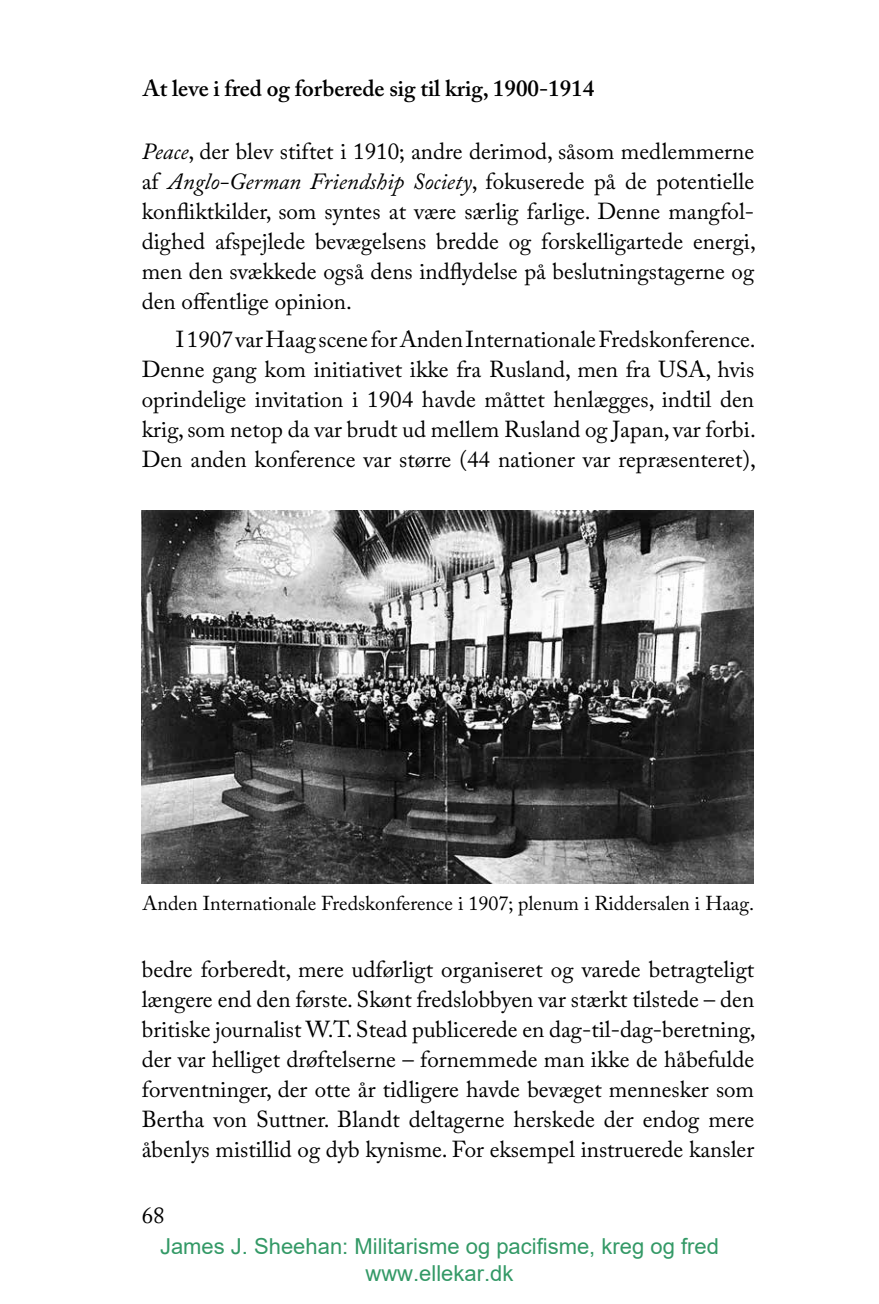
<style>
.page{position:relative;width:879px;height:1304px;background:#fff}
.page>*{position:absolute;margin:0;border:0;box-sizing:border-box;transform-origin:0 0}
.t1{font:23px/30px "Adobe Caslon Pro";color:#000;text-align:justify}
.t2{font:600 23px "Adobe Caslon Pro";color:#000}
.t3{font:22px/26.4px "Arial";color:#396;text-align:center}
.t4{font:20px "Adobe Caslon Pro";color:#000}
.s1{font-style:italic}
</style>
<div class="page">
<img style="left:141px;top:511px;width:612px;height:372px">
<p class="t2" style="left:143px;top:74px;width:453px">At leve i fred og forberede sig til krig, 1900-1914</p>
<p class="t1" style="left:142px;top:136px;width:615px"><span class="s1">Peace</span>, der blev stiftet i 1910; andre derimod, såsom medlemmerne af <span class="s1">Anglo-German Friendship Society</span>, fokuserede på de potentielle konfliktkilder, som syntes at være særlig farlige. Denne mangfol&shy;dighed afspejlede bevægelsens bredde og forskelligartede energi, men den svækkede også dens indflydelse på beslutningstagerne og den offentlige opinion.</p>
<p class="t1" style="left:142px;top:324px;width:615px;text-indent:34px">I 1907 var Haag scene for Anden Internationale Fredskonference.<br>Denne gang kom initiativet ikke fra Rusland, men fra USA, hvis oprindelige invitation i 1904 havde måttet henlægges, indtil den krig, som netop da var brudt ud mellem Rusland og Japan, var forbi.<br>Den anden konference var større (44 nationer var repræsenteret),</p>
<p class="t4" style="left:143px;top:891px;width:613px">Anden Internationale Fredskonference i 1907; plenum i Riddersalen i Haag.</p>
<p class="t1" style="left:142px;top:954px;width:615px">bedre forberedt, mere udførligt organiseret og varede betragteligt længere end den første. Skønt fredslobbyen var stærkt tilstede – den britiske journalist W.T. Stead publicerede en dag-til-dag-beretning, der var helliget drøftelserne – fornemmede man ikke de håbefulde forventninger, der otte år tidligere havde bevæget mennesker som Bertha von Suttner. Blandt deltagerne herskede der endog mere åbenlys mistillid og dyb kynisme. For eksempel instruerede kansler</p>
<p class="t1" style="left:142px;top:1200px;width:24px">68</p>
<p class="t3" style="left:160px;top:1233px;width:560px">James J. Sheehan: Militarisme og pacifisme, kreg og fred www.ellekar.dk</p>
</div>
